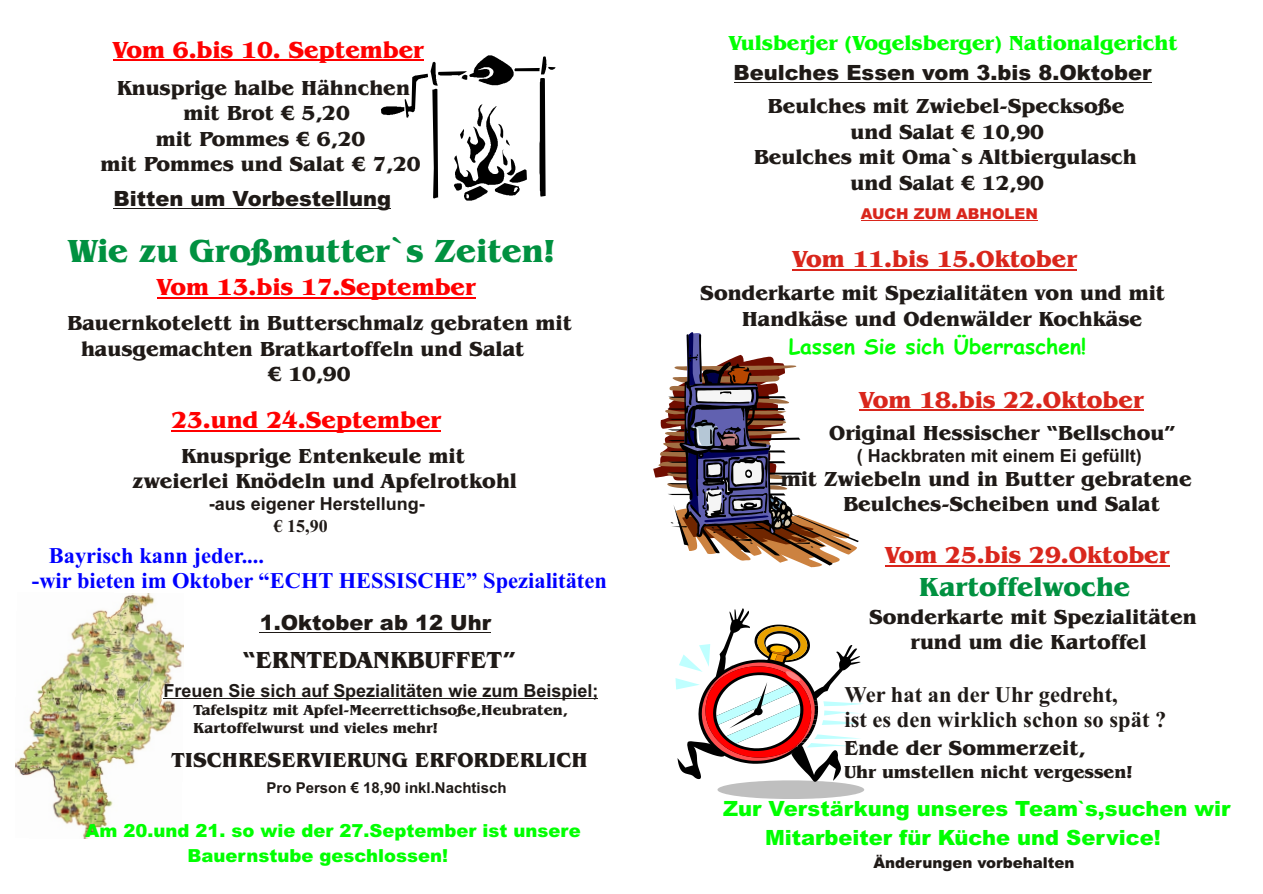
<style>
.page{position:relative;width:1263px;height:894px;background:#fff}
.page>*{position:absolute;margin:0;border:0;box-sizing:border-box;transform-origin:0 0}
.t1{font:700 33px "Benguiat Bk BT";color:#009140}
.t2{font:700 27px "Benguiat Bk BT";color:#009140}
.t3{font:700 24px "Benguiat Bk BT";color:#f00}
.t4{font:700 24px "Benguiat Bk BT";color:#d9261c}
.t5{font:700 24px "Benguiat Bk BT";color:#1f1a17}
.t6{font:700 22.5px/24.9px "Times New Roman";color:#00f}
.t7{font:700 22.5px/24.9px "Times New Roman";color:#1f1a17}
.t8{font:700 21px/25.5px "Benguiat Bk BT";color:#1f1a17;text-align:center}
.t9{font:900 21px "Arial";color:#1f1a17}
.t10{font:900 21px/29.5px "Arial";color:#0f0}
.t11{font:700 21px "Benguiat Bk BT";color:#0f0}
.t12{font:700 21px "Comic Sans MS";color:#0f0}
.t13{font:700 18px "Arial";color:#1f1a17}
.t14{font:900 18px/25.3px "Arial";color:#0f0}
.t15{font:700 18px "Benguiat Bk BT";color:#1f1a17}
.t16{font:700 18px "Times New Roman";color:#1f1a17}
.t17{font:700 15px/18.1px "Benguiat Bk BT";color:#1f1a17}
.t18{font:700 15px "Arial";color:#1f1a17}
.t19{font:900 15px "Arial";color:#1f1a17}
.t20{font:900 15px "Arial";color:#d9261c}
</style>
<div class="page">
<img style="left:15px;top:593px;width:169px;height:246px">
<hr style="left:171px;top:430px;width:270px;height:1px;background:#f00">
<hr style="left:734px;top:82px;width:418px;height:1px;background:#1f1a17">
<hr style="left:861px;top:220px;width:177px;height:1px;background:#d9261c">
<hr style="left:260px;top:632px;width:231px;height:1px;background:#1f1a17">
<hr style="left:164px;top:698px;width:434px;height:1px;background:#1f1a17">
<hr style="left:793px;top:270px;width:284px;height:1px;background:#d9261c">
<svg style="left:653px;top:332px;width:206px;height:235px"></svg>
<hr style="left:114px;top:208px;width:277px;height:1px;background:#1f1a17">
<svg style="left:381px;top:55px;width:175px;height:146px"></svg>
<hr style="left:113px;top:60px;width:311px;height:1px;background:#f00">
<hr style="left:157px;top:297px;width:319px;height:1px;background:#f00">
<hr style="left:859px;top:410px;width:285px;height:1px;background:#d9261c">
<hr style="left:885px;top:566px;width:284px;height:1px;background:#d9261c">
<svg style="left:675px;top:608px;width:189px;height:191px"></svg>
<p class="t3" style="left:113px;top:39px;width:312px">Vom 6.bis 10. September</p>
<p class="t8" style="left:101px;top:77px;width:322px">Knusprige halbe Hähnchen mit Brot € 5,20<br>mit Pommes € 6,20<br>mit Pommes und Salat € 7,20</p>
<p class="t9" style="left:114px;top:191px;width:279px">Bitten um Vorbestellung</p>
<h1 class="t1" style="left:68px;top:237px;width:489px">Wie zu Großmutter`s Zeiten!</h1>
<p class="t3" style="left:157px;top:277px;width:320px">Vom 13.bis 17.September</p>
<p class="t8" style="left:67px;top:312px;width:506px">Bauernkotelett in Butterschmalz gebraten mit</p>
<p class="t8" style="left:81px;top:338px;width:445px">hausgemachten Bratkartoffeln und Salat</p>
<p class="t8" style="left:268px;top:363px;width:84px">€ 10,90</p>
<p class="t3" style="left:171px;top:410px;width:271px">23.und 24.September</p>
<p class="t8" style="left:133px;top:444px;width:386px">Knusprige Entenkeule mit zweierlei Knödeln und Apfelrotkohl</p>
<p class="t13" style="left:209px;top:497px;width:218px">-aus eigener Herstellung-</p>
<p class="t16" style="left:274px;top:520px;width:55px">€ 15,90</p>
<p class="t6" style="left:32px;top:545px;width:577px;text-indent:17px">Bayrisch kann jeder....<br>-wir bieten im Oktober “ECHT HESSISCHE” Spezialitäten</p>
<p class="t9" style="left:260px;top:615px;width:233px">1.Oktober ab 12 Uhr</p>
<p class="t5" style="left:242px;top:650px;width:275px">“ERNTEDANKBUFFET”</p>
<p class="t13" style="left:164px;top:683px;width:436px">Freuen Sie sich auf Spezialitäten wie zum Beispiel;</p>
<p class="t17" style="left:193px;top:702px;width:376px">Tafelspitz mit Apfel-Meerrettichsoße,Heubraten,<br>Kartoffelwurst und vieles mehr!</p>
<p class="t8" style="left:172px;top:749px;width:418px">TISCHRESERVIERUNG ERFORDERLICH</p>
<p class="t18" style="left:267px;top:782px;width:242px">Pro Person € 18,90 inkl.Nachtisch</p>
<p class="t14" style="left:188px;top:819px;width:395px;text-indent:-102px">Am 20.und 21. so wie der 27.September ist unsere<br>Bauernstube geschlossen!</p>
<p class="t11" style="left:729px;top:34px;width:450px">Vulsberjer (Vogelsberger) Nationalgericht</p>
<p class="t9" style="left:734px;top:65px;width:419px">Beulches Essen vom 3.bis 8.Oktober</p>
<p class="t8" style="left:754px;top:95px;width:384px">Beulches mit Zwiebel-Specksoße und Salat € 10,90<br>Beulches mit Oma`s Altbiergulasch und Salat € 12,90</p>
<p class="t20" style="left:861px;top:208px;width:178px">AUCH ZUM ABHOLEN</p>
<p class="t4" style="left:793px;top:249px;width:286px">Vom 11.bis 15.Oktober</p>
<p class="t8" style="left:742px;top:282px;width:425px;text-align:left;text-indent:-41px">Sonderkarte mit Spezialitäten von und mit<br>Handkäse und Odenwälder Kochkäse</p>
<p class="t12" style="left:789px;top:337px;width:299px">Lassen Sie sich Überraschen!</p>
<p class="t4" style="left:859px;top:389px;width:286px">Vom 18.bis 22.Oktober</p>
<p class="t8" style="left:829px;top:422px;width:348px">Original Hessischer “Bellschou”</p>
<p class="t13" style="left:857px;top:449px;width:287px">( Hackbraten mit einem Ei gefüllt)</p>
<p class="t8" style="left:843px;top:468px;width:350px;text-align:left;text-indent:-62px">mit Zwiebeln und in Butter gebratene<br>Beulches-Scheiben und Salat</p>
<p class="t4" style="left:885px;top:545px;width:286px">Vom 25.bis 29.Oktober</p>
<p class="t2" style="left:919px;top:575px;width:213px">Kartoffelwoche</p>
<p class="t8" style="left:869px;top:606px;width:329px">Sonderkarte mit Spezialitäten rund um die Kartoffel</p>
<p class="t7" style="left:844px;top:684px;width:323px">Wer hat an der Uhr gedreht,<br>ist es den wirklich schon so spät ?</p>
<p class="t8" style="left:844px;top:737px;width:243px">Ende der Sommerzeit,</p>
<p class="t15" style="left:844px;top:764px;width:290px">Uhr umstellen nicht vergessen!</p>
<p class="t10" style="left:765px;top:796px;width:467px;text-indent:-42px">Zur Verstärkung unseres Team`s,suchen wir<br>Mitarbeiter für Küche und Service!</p>
<p class="t19" style="left:874px;top:857px;width:202px">Änderungen vorbehalten</p>
</div>
